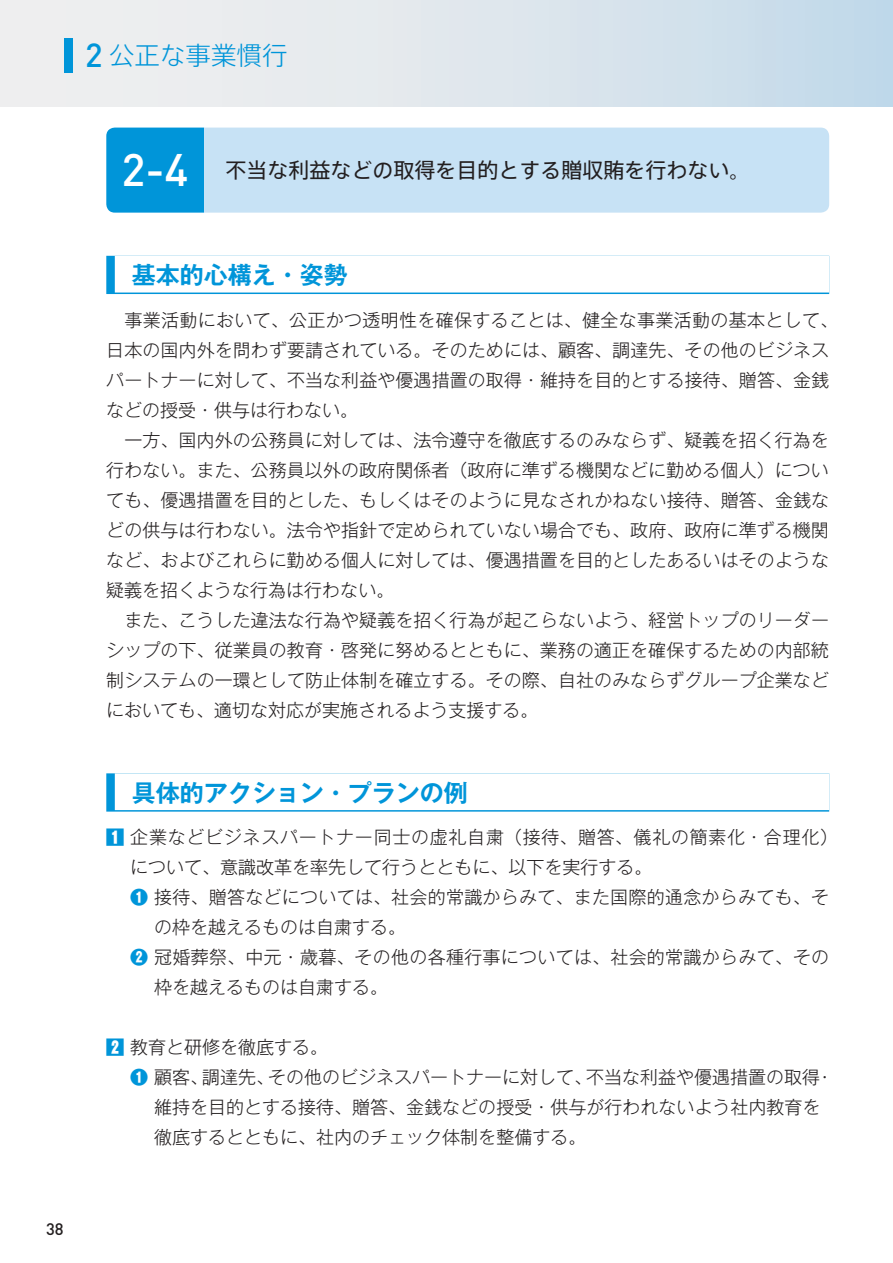
<style>
.page{position:relative;width:893px;height:1263px;background:#fff}
.page>*{position:absolute;margin:0;border:0;box-sizing:border-box;transform-origin:0 0}
.t1{font:300 25.5px "Axis Std";color:#0095d9}
.t2{font:700 24px "Gothic MB101 Pr 6 De";color:#0095d9}
.t3{font:21px "Axis Std";color:#231f20}
.t4{font:300 18px/30px "Gothic MB101 Pr 6";letter-spacing:.005em;color:#231f20}
.t5{font:300 18px "Gothic MB101 Pr 6";letter-spacing:.04em;color:#231f20}
.t6{font:500 16.5px "DINOT";color:#231f20}
.s1{font-family:"DINOT";font-weight:500;font-size:33px}
.s2{font-family:"DINOT";font-weight:500;font-size:45px;color:#fff}
.s3{font-weight:900;color:#0095d9}
.s4{font-weight:800;color:#0095d9}
</style>
<div class="page">
<div style="left:0;top:0;width:893px;height:106px;background:linear-gradient(to right,#f5f1f0,#c6dbea)"></div>
<div style="left:64px;top:38px;width:8px;height:34px;background:#0095d9"></div>
<div style="left:106px;top:128px;width:98px;height:85px;background:#0095d9"></div>
<div style="left:204px;top:128px;width:625px;height:85px;background:#c7e2f5"></div>
<div style="left:106px;top:256px;width:723px;height:38px;background:#0095d9"></div>
<div style="left:115px;top:256px;width:714px;height:37px;background:#fff"></div>
<svg style="left:106px;top:773px;width:723px;height:39px;background:#36aae0"></svg>
<div style="left:115px;top:773px;width:714px;height:37px;background:#fff"></div>
<h1 class="t1" style="left:85px;top:37px;width:204px"><span class="s1">2</span> 公正な事業慣行</h1>
<p class="t6" style="left:46px;top:1218px;width:19px">38</p>
<p class="t3" style="left:121px;top:154px;width:630px"><span class="s2">2-4</span> 不当な利益などの取得を目的とする贈収賄を行わない。</p>
<h2 class="t2" style="left:132px;top:255px;width:217px">基本的心構え・姿勢</h2>
<p class="t4" style="left:106px;top:303px;width:733px">　事業活動において、公正かつ透明性を確保することは、健全な事業活動の基本として、日本の国内外を問わず要請されている。そのためには、顧客、調達先、その他のビジネスパートナーに対して、不当な利益や優遇措置の取得・維持を目的とする接待、贈答、金銭などの授受・供与は行わない。<br>　一方、国内外の公務員に対しては、法令遵守を徹底するのみならず、疑義を招く行為を行わない。また、公務員以外の政府関係者（政府に準ずる機関などに勤める個人）についても、優遇措置を目的とした、もしくはそのように見なされかねない接待、贈答、金銭などの供与は行わない。法令や指針で定められていない場合でも、政府、政府に準ずる機関など、およびこれらに勤める個人に対しては、優遇措置を目的としたあるいはそのような疑義を招くような行為は行わない。<br>　また、こうした違法な行為や疑義を招く行為が起こらないよう、経営トップのリーダーシップの下、従業員の教育・啓発に努めるとともに、業務の適正を確保するための内部統制システムの一環として防止体制を確立する。その際、自社のみならずグループ企業などにおいても、適切な対応が実施されるよう支援する。</p>
<h2 class="t2" style="left:132px;top:772px;width:337px">具体的アクション・プランの例</h2>
<p class="t5" style="left:106px;top:822px;width:733px"><span class="s3">1</span> 企業などビジネスパートナー同士の虚礼自粛（接待、贈答、儀礼の簡素化・合理化）</p>
<p class="t4" style="left:130px;top:851px;width:523px">について、意識改革を率先して行うとともに、以下を実行する。</p>
<p class="t4" style="left:130px;top:881px;width:700px"><span class="s4">❶</span> 接待、贈答などについては、社会的常識からみて、また国際的通念からみても、そ</p>
<p class="t4" style="left:154px;top:911px;width:253px">の枠を越えるものは自粛する。</p>
<p class="t4" style="left:130px;top:941px;width:700px"><span class="s4">❷</span> 冠婚葬祭、中元・歳暮、その他の各種行事については、社会的常識からみて、その</p>
<p class="t4" style="left:154px;top:971px;width:235px">枠を越えるものは自粛する。</p>
<p class="t4" style="left:106px;top:1031px;width:223px"><span class="s3">2</span> 教育と研修を徹底する。</p>
<p class="t4" style="left:130px;top:1061px;width:705px"><span class="s4">❶</span> 顧客、調達先、その他のビジネスパートナーに対して、不当な利益や優遇措置の取得・</p>
<p class="t4" style="left:154px;top:1091px;width:667px">維持を目的とする接待、贈答、金銭などの授受・供与が行われないよう社内教育を</p>
<p class="t4" style="left:154px;top:1121px;width:433px">徹底するとともに、社内のチェック体制を整備する。</p>
</div>
